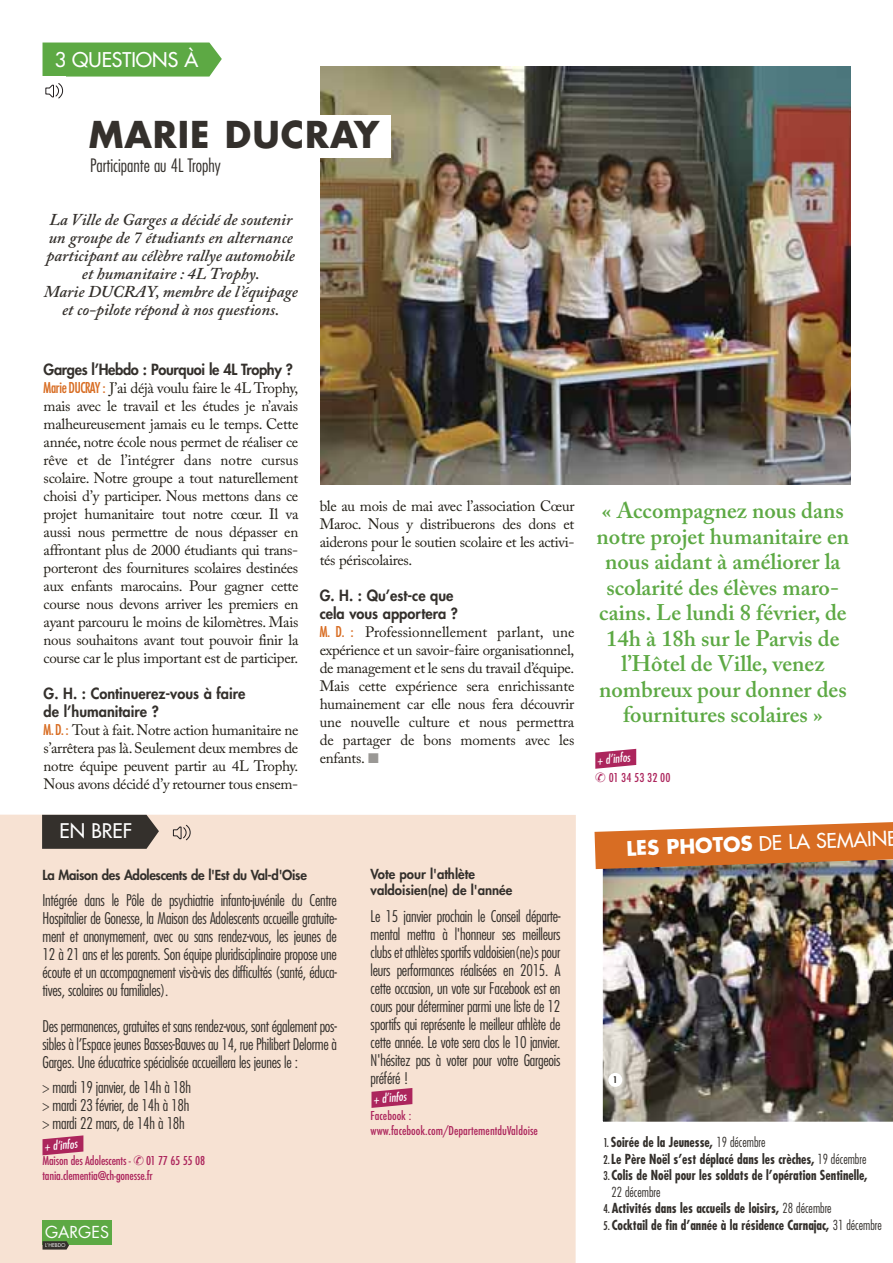
<style>
.page{position:relative;width:893px;height:1263px;background:#fff}
.page>*{position:absolute;margin:0;border:0;box-sizing:border-box;transform-origin:0 0}
.t1{font:700 36px "Futura";letter-spacing:.025em;color:#34302c}
.t2{font:600 22.5px/25.5px "Adobe Caslon Pro";color:#5da944;text-align:center}
.t3{font:500 19.8px "Futura CE";color:#fff}
.t4{font:500 19.65px "Futura CE";color:#fff}
.t5{font:300 condensed 18px "Futura";color:#34302c}
.t6{font:italic 600 16.5px/18px "Adobe Caslon Pro";color:#34302c;text-align:center}
.t7{font:16.05px "Futura";color:#fff}
.t8{font:300 condensed 15.75px/18px "Futura";letter-spacing:-.015em;color:#34302c;text-align:justify}
.t9{font:15px/18px "Adobe Caslon Pro";letter-spacing:-.02em;color:#201c14;text-align:justify}
.t10{font:800 15px/18px "Futura";color:#34302c}
.t11{font:800 15px "Futura";letter-spacing:-.025em;color:#34302c}
.t12{font:700 condensed 13.5px/16.5px "Futura";color:#34302c;scale:.95 1}
.t13{font:500 condensed 13.5px/15px "Futura T";letter-spacing:-.015em;color:#ac255c}
.t14{font:800 13.5px "Futura";letter-spacing:-.025em;color:#34302c}
.t15{font:800 13.5px/16.5px "Futura";color:#34302c}
.t16{font:italic condensed 12px "Futura";color:#fff}
.t17{font:700 condensed 9px "Futura";color:#34302c;scale:.95 1}
.t18{font:5.1px "Futura";color:#fff}
.s1{font-family:"Futura SB Med Con";font-size:16.5px;color:#d86d23}
.s2{font-family:"Futura";font-weight:700}
.s3{font-family:"Futura SB Med Con";font-weight:400;font-stretch:normal}
.s4{font-weight:300}
</style>
<div class="page">
<img style="left:596px;top:869px;width:297px;height:253px">
<div style="left:608px;top:1073px;width:14px;height:14px;background:#fff;border-radius:50%"></div>
<div style="left:0;top:815px;width:576px;height:448px;background:#f7e2d3"></div>
<img style="left:321px;top:67px;width:529px;height:418px">
<svg style="left:42px;top:815px;width:117px;height:34px;background:#3f3a35"></svg>
<div style="left:43px;top:43px;width:179px;height:34px;background:#5da944"></div>
<svg style="left:594px;top:822px;width:299px;height:47px;background:#d17d42"></svg>
<div style="left:89px;top:115px;width:302px;height:42px;background:#fff"></div>
<svg style="left:45px;top:83px;width:18px;height:16px"></svg>
<svg style="left:173px;top:825px;width:18px;height:15px"></svg>
<div style="left:43px;top:1220px;width:69px;height:25px;background:#5da944"></div>
<svg style="left:43px;top:1241px;width:26px;height:8px"></svg>
<svg style="left:43px;top:1135px;width:40px;height:20px"></svg>
<svg style="left:371px;top:1088px;width:41px;height:20px"></svg>
<svg style="left:595px;top:749px;width:41px;height:20px"></svg>
<h3 class="t3" style="left:55px;top:48px;width:145px">3 QUESTIONS À</h3>
<h1 class="t1" style="left:89px;top:118px;width:292px">MARIE DUCRAY</h1>
<p class="t5" style="left:90px;top:158px;width:132px">Participante au 4L Trophy</p>
<p class="t6" style="left:44px;top:213px;width:256px">La Ville de Garges a décidé de soutenir un groupe de 7 étudiants en alternance participant au célèbre rallye automobile et humanitaire : 4L Trophy.<br>Marie DUCRAY, membre de l’équipage et co-pilote répond à nos questions.</p>
<p class="t11" style="left:44px;top:362px;width:251px">Garges l’Hebdo : Pourquoi le 4L Trophy ?</p>
<p class="t9" style="left:44px;top:381px;width:256px"><span class="s1">Marie DUCRAY :</span> J’ai déjà voulu faire le 4L Trophy, mais avec le travail et les études je n’avais malheureusement jamais eu le temps. Cette année, notre école nous permet de réaliser ce rêve et de l’intégrer dans notre cursus scolaire. Notre groupe a tout naturellement choisi d’y participer. Nous mettons dans ce projet humanitaire tout notre cœur. Il va aussi nous permettre de nous dépasser en affrontant plus de 2000 étudiants qui trans&shy;porteront des fournitures scolaires destinées aux enfants marocains. Pour gagner cette course nous devons arriver les premiers en ayant parcouru le moins de kilomètres. Mais nous souhaitons avant tout pouvoir finir la course car le plus important est de participer.</p>
<p class="t10" style="left:44px;top:686px;width:203px">G. H. : Continuerez-vous à faire de l’humanitaire ?</p>
<p class="t9" style="left:44px;top:723px;width:256px"><span class="s1">M. D. :</span> Tout à fait. Notre action humanitaire ne s’arrêtera pas là. Seulement deux membres de notre équipe peuvent partir au 4L Trophy.<br>Nous avons décidé d’y retourner tous ensem-</p>
<h3 class="t4" style="left:60px;top:820px;width:74px">EN BREF</h3>
<p class="t9" style="left:320px;top:498px;width:256px">ble au mois de mai avec l’association Cœur Maroc. Nous y distribuerons des dons et aiderons pour le soutien scolaire et les activi&shy;tés périscolaires.</p>
<p class="t10" style="left:320px;top:587px;width:140px">G. H. : Qu’est-ce que cela vous apportera ?</p>
<p class="t9" style="left:320px;top:624px;width:256px"><span class="s1">M. D. :</span> Professionnellement parlant, une expérience et un savoir-faire organisationnel, de management et le sens du travail d’équipe.<br>Mais cette expérience sera enrichissante humainement car elle nous fera découvrir une nouvelle culture et nous permettra de partager de bons moments avec les enfants.</p>
<p class="t14" style="left:43px;top:868px;width:266px">La Maison des Adolescents de l'Est du Val-d'Oise</p>
<p class="t8" style="left:43px;top:893px;width:296px">Intégrée dans le Pôle de psychiatrie infanto-juvénile du Centre Hospitalier de Gonesse, la Maison des Adolescents accueille gratuite&shy;ment et anonymement, avec ou sans rendez-vous, les jeunes de 12 à 21 ans et les parents. Son équipe pluridisciplinaire propose une écoute et un accompagnement vis-à-vis des difficultés (santé, éduca&shy;tives, scolaires ou familiales).</p>
<p class="t8" style="left:43px;top:1019px;width:296px">Des permanences, gratuites et sans rendez-vous, sont également pos&shy;sibles à l’Espace jeunes Basses-Bauves au 14, rue Philibert Delorme à Garges. Une éducatrice spécialisée accueillera les jeunes le :</p>
<p class="t8" style="left:43px;top:1079px;width:150px">&gt; mardi 19 janvier, de 14h à 18h &gt; mardi 23 février, de 14h à 18h &gt; mardi 22 mars, de 14h à 18h</p>
<p class="t13" style="left:43px;top:1154px;width:164px">Maison des Adolescents - 01 77 65 55 08 tania.clementia@ch-gonesse.fr</p>
<p class="t16" style="left:44px;top:1141px;width:35px;rotate:-5deg">+ d’infos</p>
<p class="t7" style="left:45px;top:1225px;width:65px">GARGES</p>
<p class="t18" style="left:45px;top:1243px;width:22px">L’HEBDO</p>
<p class="t15" style="left:371px;top:866px;width:143px">Vote pour l'athlète valdoisien(ne) de l'année</p>
<p class="t8" style="left:371px;top:908px;width:191px">Le 15 janvier prochain le Conseil départe&shy;mental mettra à l'honneur ses meilleurs clubs et athlètes sportifs valdoisien(ne)s pour leurs performances réalisées en 2015. A cette occasion, un vote sur Facebook est en cours pour déterminer parmi une liste de 12 sportifs qui représente le meilleur athlète de cette année. Le vote sera clos le 10 janvier.<br>N'hésitez pas à voter pour votre Gargeois préféré !</p>
<p class="t13" style="left:371px;top:1109px;width:169px">Facebook : www.facebook.com/DepartementduValdoise</p>
<p class="t16" style="left:373px;top:1094px;width:35px;rotate:-5deg">+ d’infos</p>
<h2 class="t2" style="left:596px;top:501px;width:254px">« Accompagnez nous dans notre projet humanitaire en nous aidant à améliorer la scolarité des élèves maro&shy;cains. Le lundi 8 février, de<br>14h à 18h sur le Parvis de l’Hôtel de Ville, venez nombreux pour donner des fournitures scolaires »</h2>
<p class="t16" style="left:596px;top:754px;width:35px;rotate:-5deg">+ d’infos</p>
<p class="t13" style="left:609px;top:771px;width:63px">01 34 53 32 00</p>
<h3 class="t4" style="left:626px;top:836px;width:273px;rotate:-2deg"><span class="s2">LES PHOTOS</span> DE LA SEMAINE</h3>
<p class="t17" style="left:613px;top:1075px;width:6px">1</p>
<p class="t12" style="left:603px;top:1135px;width:278px"><span class="s3">1.</span> Soirée de la Jeunesse, <span class="s4">19 décembre<br></span><span class="s3">2.</span>Le Père Noël s’est déplacé dans les crèches, <span class="s4">19 décembre</span></p>
<p class="t12" style="left:611px;top:1168px;width:271px;text-indent:-8px"><span class="s3">3.</span> Colis de Noël pour les soldats de l’opération Sentinelle,<br><span class="s4">22 décembre</span></p>
<p class="t12" style="left:603px;top:1201px;width:242px"><span class="s3">4.</span> Activités dans les accueils de loisirs, <span class="s4">28 décembre</span></p>
<p class="t12" style="left:603px;top:1217px;width:295px"><span class="s3">5.</span> Cocktail de fin d’année à la résidence Carnajac, <span class="s4">31 décembre</span></p>
</div>
